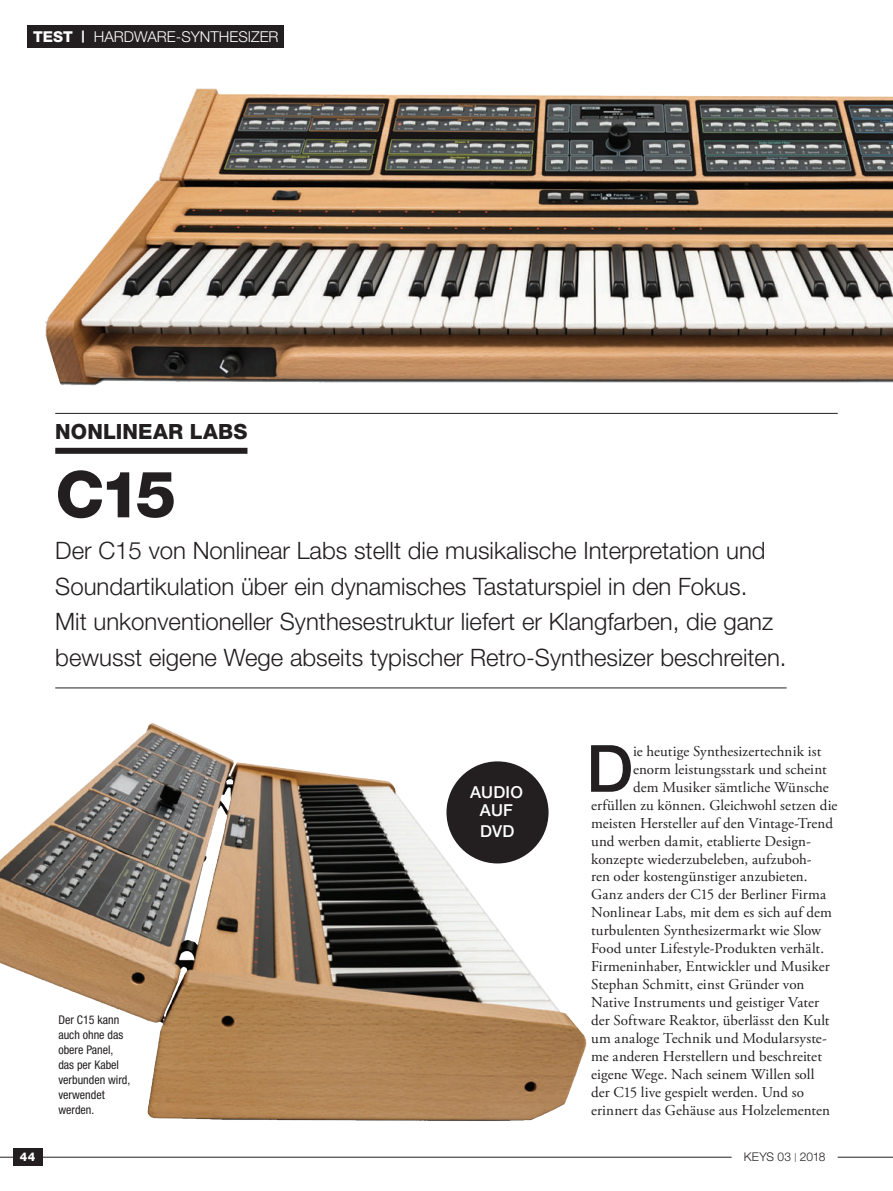
<style>
.page{position:relative;width:893px;height:1191px;background:#fff}
.page>*{position:absolute;margin:0;border:0;box-sizing:border-box;transform-origin:0 0}
.t1{font:500 65.25px "Helvetica Neue LT Std";color:#231f20}
.t2{font:800 64.5px "Helvetica Neue LT Std";color:#231f20}
.t3{font:300 24px/35.8px "Helvetica Neue LT Std";color:#231f20}
.t4{font:800 21px "Helvetica Neue LT Std";letter-spacing:.005em;color:#231f20}
.t5{font:500 16.5px/18.8px "Helvetica Neue LT Std";letter-spacing:.015em;color:#fff;text-align:center}
.t6{font:15px "Adobe Garamond Pro";letter-spacing:.005em;color:#231f20}
.t7{font:300 15px "Helvetica Neue LT Std";color:#fff}
.t8{font:condensed 12px/15px "Helvetica Neue LT Std";color:#231f20}
.t9{font:300 12px "Helvetica Neue LT Std";color:#231f20}
.t10{font:800 12px "Helvetica Neue LT Std";color:#fff}
.s1{font-weight:800}
.s2{font-weight:800;font-size:12px}
.s3{font-size:9px}
</style>
<div class="page">
<hr style="left:838px;top:1157px;width:55px;height:1px;background:#231f20">
<hr style="left:0;top:1157px;width:732px;height:1px;background:#231f20">
<div style="left:13px;top:1148px;width:30px;height:17px;background:#231f20"></div>
<div style="left:28px;top:26px;width:256px;height:22px;background:#231f20"></div>
<img style="left:0;top:723px;width:587px;height:398px">
<hr style="left:55px;top:413px;width:783px;height:1px;background:#231f20">
<div style="left:55px;top:448px;width:192px;height:6px;background:#231f20"></div>
<hr style="left:55px;top:687px;width:732px;height:1px;background:#231f20">
<div style="left:446px;top:761px;width:103px;height:102px;background:#231f20;border-radius:50%"></div>
<img style="left:45px;top:88px;width:848px;height:298px">
<p class="t7" style="left:33px;top:27px;width:196px"><span class="s1">TEST</span> <span class="s2">|</span> HARDWARE-Synthes</p>
<p class="t7" style="left:248px;top:27px;width:22px">izer</p>
<h3 class="t4" style="left:55px;top:419px;width:191px">NONLINEAR LABS</h3>
<h2 class="t2" style="left:55px;top:456px;width:123px">C15</h2>
<p class="t3" style="left:55px;top:532px;width:733px">Der C15 von Nonlinear Labs stellt die musikalische Interpretation und Soundartikulation über ein dynamisches Tastaturspiel in den Fokus.<br>Mit unkonventioneller Synthesestruktur liefert er Klangfarben, die ganz bewusst eigene Wege abseits typischer Retro-Synthesizer beschreiten.</p>
<p class="t8" style="left:58px;top:1012px;width:73px">Der C15 kann auch ohne das obere Panel, das per Kabel verbunden wird, verwendet werden.</p>
<p class="t5" style="left:470px;top:782px;width:54px">AUDIO<br>AUF</p>
<p class="t5" style="left:480px;top:821px;width:36px">DVD</p>
<h1 class="t1" style="left:586px;top:729px;width:49px">D</h1>
<p class="t6" style="left:633px;top:742px;width:190px">ie heutige Synthesizertechnik ist</p>
<p class="t6" style="left:633px;top:760px;width:195px">enorm leistungsstark und scheint</p>
<p class="t6" style="left:633px;top:778px;width:197px">dem Musiker sämtliche Wünsche</p>
<p class="t6" style="left:591px;top:796px;width:248px">erfüllen zu können. Gleichwohl setzen die</p>
<p class="t6" style="left:591px;top:814px;width:243px">meisten Hersteller auf den Vintage-Trend</p>
<p class="t6" style="left:591px;top:832px;width:221px">und werben damit, etablierte Design-</p>
<p class="t6" style="left:591px;top:849px;width:222px">konzepte wiederzubeleben, aufzuboh-</p>
<p class="t6" style="left:591px;top:867px;width:218px">ren oder kostengünstiger anzubieten.</p>
<p class="t6" style="left:591px;top:885px;width:237px">Ganz anders der C15 der Berliner Firma</p>
<p class="t6" style="left:591px;top:903px;width:242px">Nonlinear Labs, mit dem es sich auf dem</p>
<p class="t6" style="left:591px;top:921px;width:232px">turbulenten Synthesizermarkt wie Slow</p>
<p class="t6" style="left:591px;top:939px;width:234px">Food unter Lifestyle-Produkten verhält.</p>
<p class="t6" style="left:591px;top:957px;width:240px">Firmeninhaber, Entwickler und Musiker</p>
<p class="t6" style="left:591px;top:975px;width:215px">Stephan Schmitt, einst Gründer von</p>
<p class="t6" style="left:591px;top:993px;width:229px">Native Instruments und geistiger Vater</p>
<p class="t6" style="left:591px;top:1011px;width:240px">der Software Reaktor, überlässt den Kult</p>
<p class="t6" style="left:591px;top:1029px;width:237px">um analoge Technik und Modularsyste-</p>
<p class="t6" style="left:591px;top:1047px;width:232px">me anderen Herstellern und beschreitet</p>
<p class="t6" style="left:591px;top:1065px;width:225px">eigene Wege. Nach seinem Willen soll</p>
<p class="t6" style="left:591px;top:1082px;width:214px">der C15 live gespielt werden. Und so</p>
<p class="t6" style="left:591px;top:1100px;width:240px">erinnert das Gehäuse aus Holzelementen</p>
<p class="t10" style="left:20px;top:1150px;width:17px">44</p>
<p class="t9" style="left:744px;top:1149px;width:83px">KEYS 03 <span class="s3">|</span> 2018</p>
</div>
